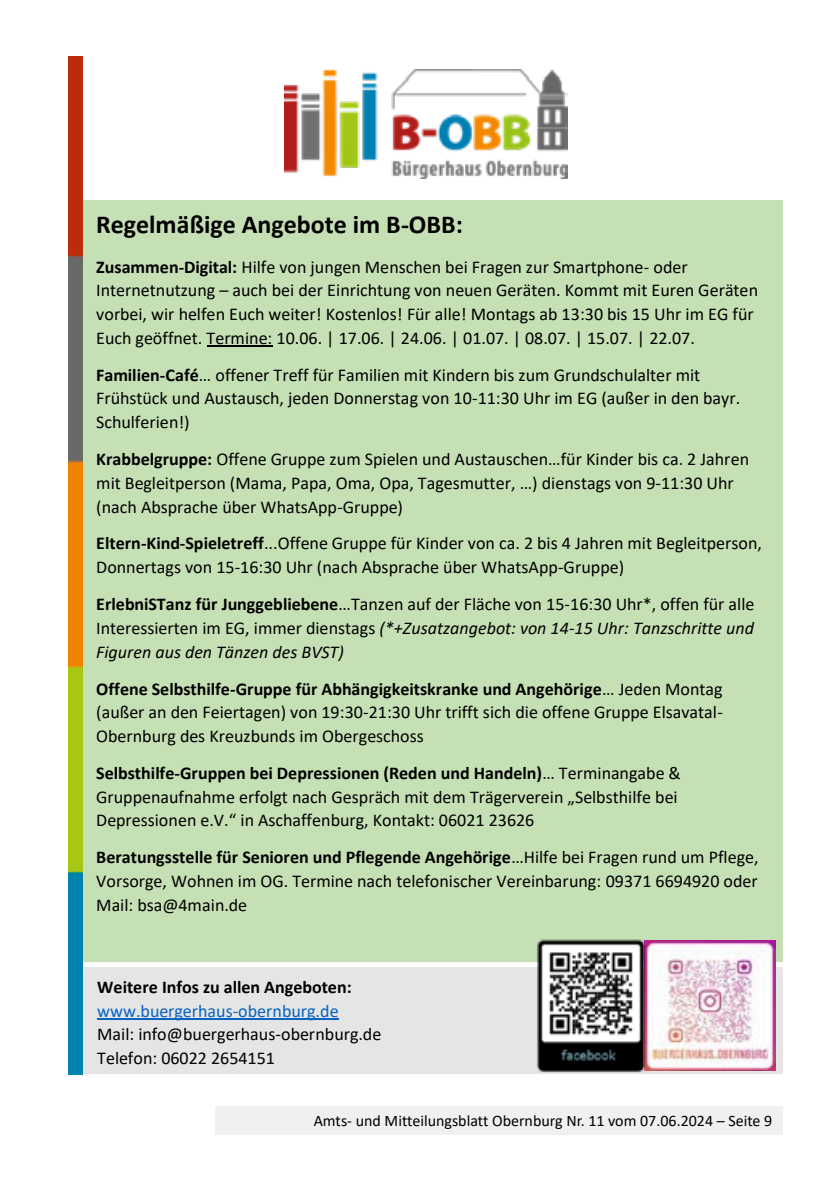
<style>
.page{position:relative;width:840px;height:1191px;background:#fff}
.page>*{position:absolute;margin:0;border:0;box-sizing:border-box;transform-origin:0 0}
.t1{font:700 26px "Calibri";color:#000}
.t2{font:18px/23.8px "Calibri";color:#000}
.t3{font:700 18px "Calibri";color:#000}
.t4{font:18px "Calibri";letter-spacing:-.005em;color:#0563c1}
.t5{font:16px "Calibri";color:#000}
.s1{font-weight:700}
.s2{font-style:italic}
</style>
<div class="page">
<div style="left:215px;top:1106px;width:567px;height:28px;background:#f0f0f0"></div>
<div style="left:81px;top:200px;width:701px;height:762px;background:#c5e0b4"></div>
<hr style="left:206px;top:346px;width:66px;height:1px;background:#000">
<div style="left:82px;top:967px;width:700px;height:107px;background:#e7e6e6"></div>
<img style="left:97px;top:975px;width:679px;height:96px">
<hr style="left:97px;top:1018px;width:242px;height:1px;background:#0563c1">
<img style="left:69px;top:56px;width:13px;height:1018px">
<img style="left:285px;top:69px;width:282px;height:109px">
<img style="left:647px;top:940px;width:128px;height:130px">
<img style="left:534px;top:939px;width:113px;height:134px">
<h1 class="t1" style="left:96px;top:206px;width:368px">Regelmäßige Angebote im B-OBB:</h1>
<p class="t2" style="left:96px;top:254px;width:663px"><span class="s1">Zusammen-Digital:</span> Hilfe von jungen Menschen bei Fragen zur Smartphone- oder Internetnutzung – auch bei der Einrichtung von neuen Geräten. Kommt mit Euren Geräten vorbei, wir helfen Euch weiter! Kostenlos! Für alle! Montags ab 13:30 bis 15 Uhr im EG für Euch geöffnet. Termine: 10.06. | 17.06. | 24.06. | 01.07. | 08.07. | 15.07. | 22.07.</p>
<p class="t2" style="left:96px;top:362px;width:645px"><span class="s1">Familien-Café</span>… offener Treff für Familien mit Kindern bis zum Grundschulalter mit<br>Frühstück und Austausch, jeden Donnerstag von 10-11:30 Uhr im EG (außer in den bayr.<br>Schulferien!)</p>
<p class="t2" style="left:96px;top:446px;width:654px"><span class="s1">Krabbelgruppe:</span> Offene Gruppe zum Spielen und Austauschen…für Kinder bis ca. 2 Jahren mit Begleitperson (Mama, Papa, Oma, Opa, Tagesmutter, …) dienstags von 9-11:30 Uhr (nach Absprache über WhatsApp-Gruppe)</p>
<p class="t2" style="left:96px;top:531px;width:666px"><span class="s1">Eltern-Kind-Spieletreff</span>...Offene Gruppe für Kinder von ca. 2 bis 4 Jahren mit Begleitperson,<br>Donnertags von 15-16:30 Uhr (nach Absprache über WhatsApp-Gruppe)</p>
<p class="t2" style="left:96px;top:591px;width:659px;text-align:justify"><span class="s1">ErlebniSTanz für Junggebliebene</span>…Tanzen auf der Fläche von 15-16:30 Uhr*, offen für alle Interessierten im EG, immer dienstags <span class="s2">(*+Zusatzangebot: von 14-15 Uhr: Tanzschritte und Figuren aus den Tänzen des BVST)</span></p>
<p class="t2" style="left:96px;top:676px;width:627px;text-align:justify"><span class="s1">Offene Selbsthilfe-Gruppe für Abhängigkeitskranke und Angehörige</span>… Jeden Montag (außer an den Feiertagen) von 19:30-21:30 Uhr trifft sich die offene Gruppe Elsavatal-Obernburg des Kreuzbunds im Obergeschoss</p>
<p class="t2" style="left:96px;top:760px;width:586px"><span class="s1">Selbsthilfe-Gruppen bei Depressionen (Reden und Handeln)</span>… Terminangabe &amp;<br>Gruppenaufnahme erfolgt nach Gespräch mit dem Trägerverein „Selbsthilfe bei<br>Depressionen e.V.“ in Aschaffenburg, Kontakt: 06021 23626</p>
<p class="t2" style="left:96px;top:844px;width:663px;text-align:justify"><span class="s1">Beratungsstelle für Senioren und Pflegende Angehörige</span>…Hilfe bei Fragen rund um Pflege, Vorsorge, Wohnen im OG. Termine nach telefonischer Vereinbarung: 09371 6694920 oder Mail: bsa@4main.de</p>
<p class="t3" style="left:97px;top:974px;width:256px">Weitere Infos zu allen Angeboten:</p>
<p class="t4" style="left:97px;top:998px;width:243px">www.buergerhaus-obernburg.de</p>
<p class="t2" style="left:97px;top:1021px;width:286px">Mail: info@buergerhaus-obernburg.de<br>Telefon: 06022 2654151</p>
<p class="t5" style="left:313px;top:1109px;width:460px">Amts- und Mitteilungsblatt Obernburg Nr. 11 vom 07.06.2024 – Seite 9</p>
</div>
